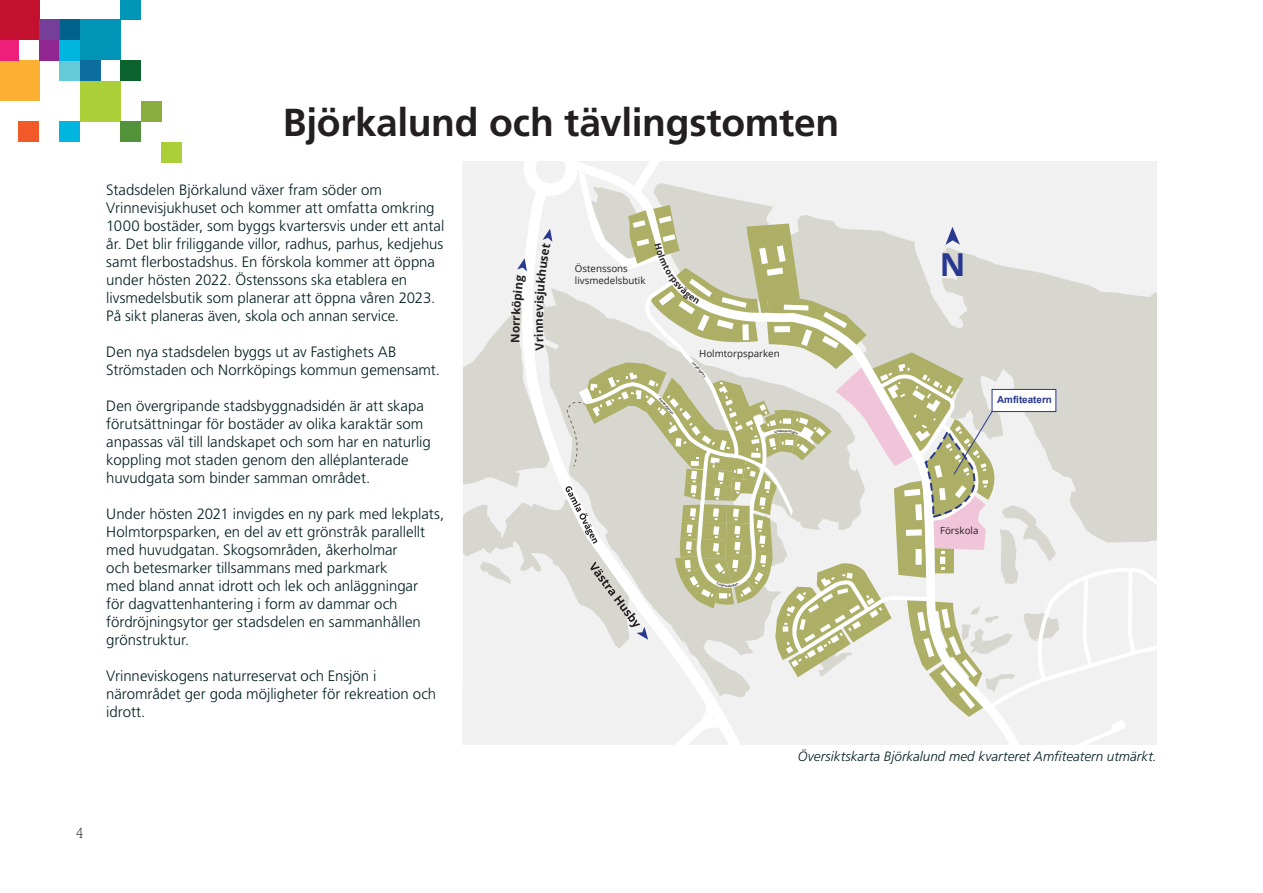
<style>
.page{position:relative;width:1263px;height:893px;background:#fff}
.page>*{position:absolute;margin:0;border:0;box-sizing:border-box;transform-origin:0 0}
.Rubrik{font:700 39px "Frutiger LT Std";letter-spacing:-.01em;color:#231f20}
.t1{font:700 31.65px "Open Sans";color:#283890}
.Brödtext{font:300 15px/18px "Frutiger LT Std";color:#041f22}
.t2{font:300 15px "Rockwell Std";color:#231f20}
.Brödtext-2{font:italic 300 13.5px "Frutiger LT Std";color:#041f22}
.t3{font:700 11.7px "Open Sans";color:#231f20}
.t4{font:700 9.9px "Arial";color:#283890}
.t5{font:9.75px/11.7px "Open Sans";color:#231f20}
.t6{font:700 3px "Open Sans";color:#231f20}
</style>
<div class="page">
<svg style="left:462px;top:162px;width:695px;height:582px;fill:#f1f1f2"></svg>
<div style="left:0;top:60px;width:39px;height:41px;background:#fbb033"></div>
<div style="left:0;top:0;width:39px;height:40px;background:#c3102f"></div>
<div style="left:80px;top:20px;width:41px;height:40px;background:#0094b7"></div>
<div style="left:80px;top:81px;width:41px;height:41px;background:#abcf38"></div>
<div style="left:60px;top:60px;width:20px;height:21px;background:#65cad8"></div>
<div style="left:60px;top:20px;width:20px;height:20px;background:#00628b"></div>
<div style="left:60px;top:122px;width:20px;height:20px;background:#00b6de"></div>
<div style="left:39px;top:40px;width:21px;height:20px;background:#90268f"></div>
<div style="left:80px;top:60px;width:20px;height:21px;background:#0b6e9e"></div>
<div style="left:60px;top:40px;width:20px;height:20px;background:#00b6de"></div>
<div style="left:0;top:40px;width:19px;height:20px;background:#ee1e7b"></div>
<div style="left:39px;top:20px;width:21px;height:20px;background:#753e98"></div>
<div style="left:19px;top:122px;width:20px;height:20px;background:#f15929"></div>
<div style="left:121px;top:0;width:20px;height:20px;background:#0094b7"></div>
<div style="left:121px;top:60px;width:20px;height:21px;background:#0a622d"></div>
<div style="left:121px;top:122px;width:20px;height:20px;background:#529339"></div>
<div style="left:141px;top:101px;width:21px;height:21px;background:#88ae3f"></div>
<div style="left:162px;top:142px;width:20px;height:20px;background:#abcf38"></div>
<svg style="left:462px;top:162px;width:597px;height:562px"></svg>
<p class="Rubrik" style="left:283px;top:99px;width:558px">Björkalund och tävlingstomten</p>
<p class="Brödtext" style="left:106px;top:181px;width:340px">Stadsdelen Björkalund växer fram söder om Vrinnevisjukhuset och kommer att omfatta omkring 1000 bostäder, som byggs kvartersvis under ett antal år. Det blir friliggande villor, radhus, parhus, kedjehus samt flerbostadshus. En förskola kommer att öppna under hösten 2022. Östenssons ska etablera en livsmedelsbutik som planerar att öppna våren 2023.<br>På sikt planeras även, skola och annan service.</p>
<p class="Brödtext" style="left:106px;top:343px;width:335px">Den nya stadsdelen byggs ut av Fastighets AB<br>Strömstaden och Norrköpings kommun gemensamt.</p>
<p class="Brödtext" style="left:106px;top:397px;width:326px">Den övergripande stadsbyggnadsidén är att skapa förutsättningar för bostäder av olika karaktär som anpassas väl till landskapet och som har en naturlig koppling mot staden genom den alléplanterade huvudgata som binder samman området.</p>
<p class="Brödtext" style="left:106px;top:505px;width:339px">Under hösten 2021 invigdes en ny park med lekplats, Holmtorpsparken, en del av ett grönstråk parallellt med huvudgatan. Skogsområden, åkerholmar<br>och betesmarker tillsammans med parkmark<br>med bland annat idrott och lek och anläggningar<br>för dagvattenhantering i form av dammar och fördröjningsytor ger stadsdelen en sammanhållen grönstruktur.</p>
<p class="Brödtext" style="left:106px;top:667px;width:331px">Vrinneviskogens naturreservat och Ensjön i närområdet ger goda möjligheter för rekreation och idrott.</p>
<p class="t3" style="left:507px;top:343px;width:11px;rotate:-90deg">N</p>
<p class="t3" style="left:530px;top:326px;width:9px;rotate:-90deg">n</p>
<p class="t5" style="left:575px;top:263px;width:72px">Östenssons livsmedelsbutik</p>
<p class="t1" style="left:940px;top:242px;width:27px">N</p>
<p class="t5" style="left:699px;top:347px;width:82px">Holmtorpsparken</p>
<p class="t6" style="left:783px;top:429px;width:3px">n</p>
<p class="t5" style="left:940px;top:524px;width:40px">Förskola</p>
<p class="t4" style="left:997px;top:392px;width:56px">Amfiteatern</p>
<p class="Brödtext-2" style="left:798px;top:748px;width:360px">Översiktskarta Björkalund med kvarteret Amfiteatern utmärkt.</p>
<p class="t2" style="left:76px;top:824px;width:9px">4</p>
</div>
